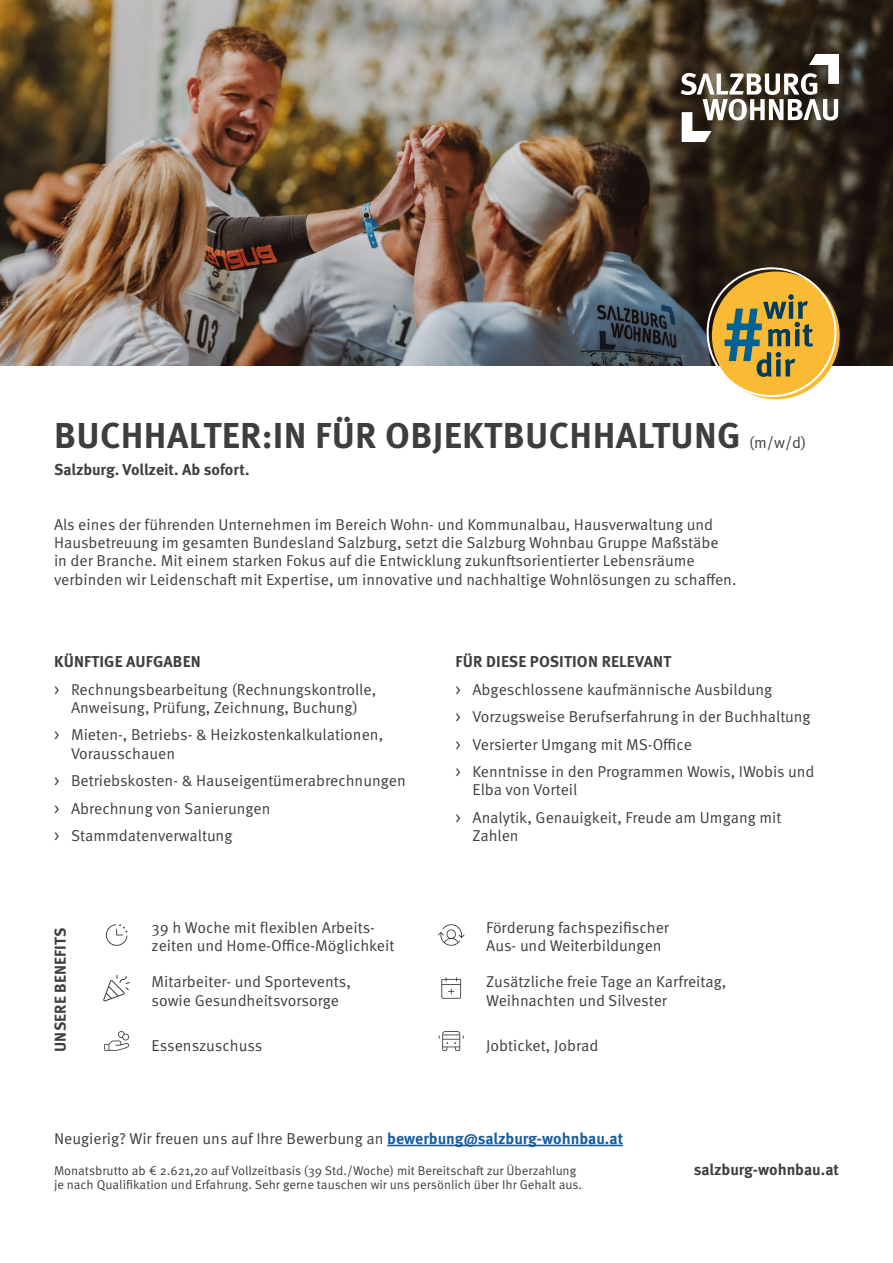
<style>
.page{position:relative;width:893px;height:1263px;background:#fff}
.page>*{position:absolute;margin:0;border:0;box-sizing:border-box;transform-origin:0 0}
.t1{font:700 36px "Meta Pro";letter-spacing:.01em;color:#3e3e3f}
.t2{font:15.75px/18.3px "Meta Pro Norm";color:#3e3e3f}
.t3{font:700 15.75px "Meta Pro";color:#3e3e3f}
.t4{font:12.75px/14.2px "Meta Pro Norm";color:#3e3e3f}
.s1{font-family:"Meta Pro";font-weight:700;color:#175d9e}
</style>
<div class="page">
<img style="left:0;top:0;width:893px;height:365px">
<svg style="left:681px;top:54px;width:158px;height:88px"></svg>
<hr style="left:387px;top:1145px;width:236px;height:1px;background:#175d9e">
<div style="left:712px;top:272px;width:128px;height:127px;background:#fbba34;border-radius:50%"></div>
<svg style="left:725px;top:294px;width:88px;height:83px"></svg>
<svg style="left:105px;top:924px;width:22px;height:22px"></svg>
<svg style="left:103px;top:975px;width:27px;height:26px"></svg>
<svg style="left:104px;top:1031px;width:25px;height:20px"></svg>
<svg style="left:438px;top:924px;width:27px;height:22px"></svg>
<svg style="left:441px;top:977px;width:20px;height:22px"></svg>
<svg style="left:439px;top:1031px;width:25px;height:20px"></svg>
<h1 class="t1" style="left:54px;top:407px;width:688px">BUCHHALTER:IN FÜR OBJEKTBUCHHALTUNG</h1>
<p class="t3" style="left:54px;top:457px;width:197px">Salzburg. Vollzeit. Ab sofort.</p>
<p class="t2" style="left:749px;top:432px;width:59px">(m/w/d)</p>
<p class="t2" style="left:54px;top:514px;width:684px">Als eines der führenden Unternehmen im Bereich Wohn- und Kommunalbau, Hausverwaltung und Hausbetreuung im gesamten Bundesland Salzburg, setzt die Salzburg Wohnbau Gruppe Maßstäbe<br>in der Branche. Mit einem starken Fokus auf die Entwicklung zukunftsorientierter Lebensräume verbinden wir Leidenschaft mit Expertise, um innovative und nachhaltige Wohnlösungen zu schaffen.</p>
<p class="t3" style="left:54px;top:649px;width:148px">KÜNFTIGE AUFGABEN</p>
<p class="t2" style="left:54px;top:679px;width:324px;text-align:center">&gt; Rechnungsbearbeitung (Rechnungskontrolle,<br>Anweisung, Prüfung, Zeichnung, Buchung)</p>
<p class="t2" style="left:71px;top:725px;width:314px;text-indent:-17px">&gt; Mieten-, Betriebs- &amp; Heizkostenkalkulationen,<br>Vorausschauen</p>
<p class="t2" style="left:54px;top:766px;width:353px;line-height:27.5px">&gt; Betriebskosten- &amp; Hauseigentümerabrechnungen &gt; Abrechnung von Sanierungen<br>&gt; Stammdatenverwaltung</p>
<p class="t3" style="left:456px;top:649px;width:217px">FÜR DIESE POSITION RELEVANT</p>
<p class="t2" style="left:455px;top:674px;width:361px;line-height:27.5px">&gt; Abgeschlossene kaufmännische Ausbildung<br>&gt; Vorzugsweise Berufserfahrung in der Buchhaltung &gt; Versierter Umgang mit MS-Office<br>&gt; Kenntnisse in den Programmen Wowis, IWobis und</p>
<p class="t2" style="left:455px;top:775px;width:328px;line-height:27.5px;text-indent:17px">Elba von Vorteil<br>&gt; Analytik, Genauigkeit, Freude am Umgang mit</p>
<p class="t2" style="left:472px;top:825px;width:48px">Zahlen</p>
<p class="t3" style="left:48px;top:1052px;width:126px;rotate:-90deg">UNSERE BENEFITS</p>
<p class="t2" style="left:152px;top:917px;width:244px">39 h Woche mit flexiblen Arbeits&shy;zeiten und Home-Office-Möglichkeit</p>
<p class="t2" style="left:486px;top:917px;width:184px">Förderung fachspezifischer<br>Aus- und Weiterbildungen</p>
<p class="t2" style="left:486px;top:972px;width:242px">Zusätzliche freie Tage an Karfreitag,<br>Weihnachten und Silvester</p>
<p class="t2" style="left:152px;top:972px;width:201px">Mitarbeiter- und Sportevents, sowie Gesundheitsvorsorge</p>
<p class="t2" style="left:152px;top:1036px;width:112px">Essenszuschuss</p>
<p class="t2" style="left:486px;top:1036px;width:114px">Jobticket, Jobrad</p>
<p class="t2" style="left:54px;top:1128px;width:571px">Neugierig? Wir freuen uns auf Ihre Bewerbung an <span class="s1">bewerbung@salzburg-wohnbau.at</span></p>
<p class="t4" style="left:54px;top:1162px;width:530px">Monatsbrutto ab € 2.621,20 auf Vollzeitbasis (39 Std./Woche) mit Bereitschaft zur Überzahlung je nach Qualifikation und Erfahrung. Sehr gerne tauschen wir uns persönlich über Ihr Gehalt aus.</p>
<p class="t3" style="left:694px;top:1157px;width:147px">salzburg-wohnbau.at</p>
</div>
